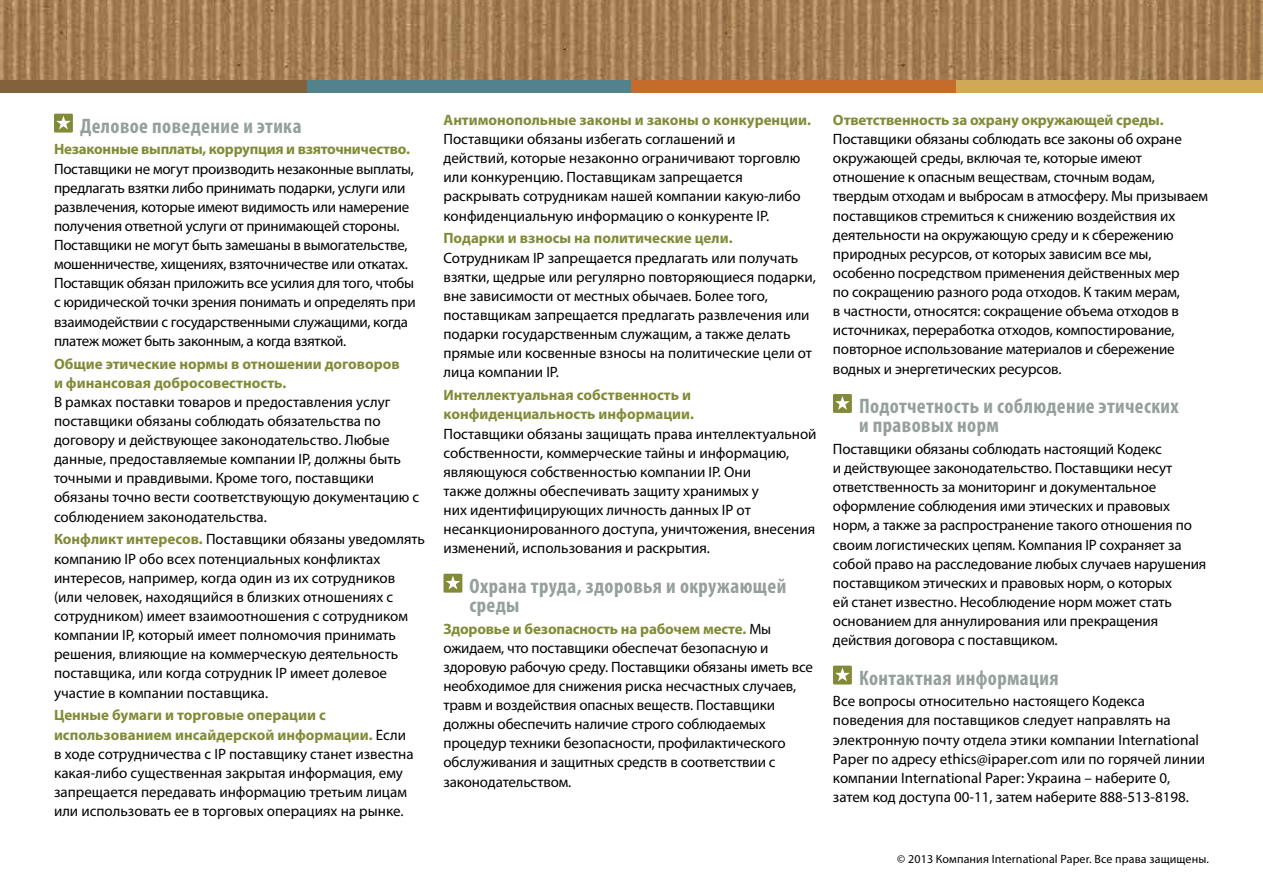
<style>
.page{position:relative;width:1263px;height:893px;background:#fff}
.page>*{position:absolute;margin:0;border:0;box-sizing:border-box;transform-origin:0 0}
.t1{font:700 condensed 21px/19.2px "Myriad Pro";letter-spacing:.02em;color:#959f9b}
.t2{font:15px/19.2px "Myriad Pro";letter-spacing:-.005em;color:#000}
.t3{font:700 15px/19.2px "Myriad Pro";color:#818b37}
.t4{font:12px "Myriad Pro";letter-spacing:.01em;color:#000}
.s1{font-weight:700;color:#818b37}
</style>
<div class="page">
<img style="left:0;top:0;width:1263px;height:80px">
<div style="left:54px;top:114px;width:19px;height:19px;background:#818b37"></div>
<svg style="left:56px;top:116px;width:15px;height:13px"></svg>
<div style="left:443px;top:574px;width:19px;height:19px;background:#818b37"></div>
<svg style="left:446px;top:576px;width:14px;height:13px"></svg>
<div style="left:833px;top:394px;width:19px;height:19px;background:#818b37"></div>
<svg style="left:835px;top:396px;width:15px;height:14px"></svg>
<div style="left:833px;top:666px;width:19px;height:18px;background:#818b37"></div>
<svg style="left:835px;top:668px;width:15px;height:13px"></svg>
<div style="left:0;top:80px;width:307px;height:13px;background:#83613a"></div>
<div style="left:307px;top:80px;width:324px;height:13px;background:#52838d"></div>
<div style="left:631px;top:80px;width:325px;height:13px;background:#c36c2d"></div>
<div style="left:956px;top:80px;width:307px;height:13px;background:#d0a958"></div>
<h1 class="t1" style="left:80px;top:116px;width:223px">Деловое поведение и этика</h1>
<p class="t3" style="left:54px;top:139px;width:357px">Незаконные выплаты, коррупция и взяточничество.</p>
<p class="t2" style="left:54px;top:159px;width:363px">Поставщики не могут производить незаконные выплаты, предлагать взятки либо принимать подарки, услуги или развлечения, которые имеют видимость или намерение получения ответной услуги от принимающей стороны.<br>Поставщики не могут быть замешаны в вымогательстве, мошенничестве, хищениях, взяточничестве или откатах.<br>Поставщик обязан приложить все усилия для того, чтобы с юридической точки зрения понимать и определять при взаимодействии с государственными служащими, когда платеж может быть законным, а когда взяткой.</p>
<p class="t3" style="left:54px;top:353px;width:347px">Общие этические нормы в отношении договоров и финансовая добросовестность.</p>
<p class="t2" style="left:54px;top:392px;width:367px">В рамках поставки товаров и предоставления услуг поставщики обязаны соблюдать обязательства по договору и действующее законодательство. Любые данные, предоставляемые компании IP, должны быть точными и правдивыми. Кроме того, поставщики обязаны точно вести соответствующую документацию с соблюдением законодательства.</p>
<p class="t2" style="left:54px;top:530px;width:372px"><span class="s1">Конфликт интересов.</span> Поставщики обязаны уведомлять компанию IP обо всех потенциальных конфликтах интересов, например, когда один из их сотрудников (или человек, находящийся в близких отношениях с сотрудником) имеет взаимоотношения с сотрудником компании IP, который имеет полномочия принимать решения, влияющие на коммерческую деятельность поставщика, или когда сотрудник IP имеет долевое участие в компании поставщика.</p>
<p class="t2" style="left:54px;top:705px;width:361px"><span class="s1">Ценные бумаги и торговые операции с использованием инсайдерской информации.</span> Если в ходе сотрудничества с IP поставщику станет известна какая-либо существенная закрытая информация, ему запрещается передавать информацию третьим лицам или использовать ее в торговых операциях на рынке.</p>
<p class="t3" style="left:443px;top:110px;width:369px">Антимонопольные законы и законы о конкуренции.</p>
<p class="t2" style="left:443px;top:129px;width:359px">Поставщики обязаны избегать соглашений и действий, которые незаконно ограничивают торговлю или конкуренцию. Поставщикам запрещается раскрывать сотрудникам нашей компании какую-либо конфиденциальную информацию о конкуренте IP.</p>
<p class="t3" style="left:443px;top:228px;width:291px">Подарки и взносы на политические цели.</p>
<p class="t2" style="left:443px;top:248px;width:374px">Сотрудникам IP запрещается предлагать или получать взятки, щедрые или регулярно повторяющиеся подарки, вне зависимости от местных обычаев. Более того, поставщикам запрещается предлагать развлечения или подарки государственным служащим, а также делать прямые или косвенные взносы на политические цели от лица компании IP.</p>
<p class="t3" style="left:443px;top:385px;width:252px">Интеллектуальная собственность и конфиденциальность информации.</p>
<p class="t2" style="left:443px;top:424px;width:375px">Поставщики обязаны защищать права интеллектуальной собственности, коммерческие тайны и информацию, являющуюся собственностью компании IP. Они<br>также должны обеспечивать защиту хранимых у<br>них идентифицирующих личность данных IP от несанкционированного доступа, уничтожения, внесения изменений, использования и раскрытия.</p>
<h1 class="t1" style="left:470px;top:576px;width:318px">Охрана труда, здоровья и окружающей среды</h1>
<p class="t2" style="left:443px;top:619px;width:371px"><span class="s1">Здоровье и безопасность на рабочем месте.</span> Мы ожидаем, что поставщики обеспечат безопасную и здоровую рабочую среду. Поставщики обязаны иметь все необходимое для снижения риска несчастных случаев, травм и воздействия опасных веществ. Поставщики должны обеспечить наличие строго соблюдаемых процедур техники безопасности, профилактического обслуживания и защитных средств в соответствии с законодательством.</p>
<p class="t3" style="left:833px;top:110px;width:332px">Ответственность за охрану окружающей среды.</p>
<p class="t2" style="left:833px;top:129px;width:377px">Поставщики обязаны соблюдать все законы об охране окружающей среды, включая те, которые имеют отношение к опасным веществам, сточным водам, твердым отходам и выбросам в атмосферу. Мы призываем поставщиков стремиться к снижению воздействия их деятельности на окружающую среду и к сбережению природных ресурсов, от которых зависим все мы, особенно посредством применения действенных мер<br>по сокращению разного рода отходов. К таким мерам,<br>в частности, относятся: сокращение объема отходов в источниках, переработка отходов, компостирование, повторное использование материалов и сбережение водных и энергетических ресурсов.</p>
<h1 class="t1" style="left:859px;top:396px;width:321px">Подотчетность и соблюдение этических и правовых норм</h1>
<p class="t2" style="left:833px;top:439px;width:375px">Поставщики обязаны соблюдать настоящий Кодекс<br>и действующее законодательство. Поставщики несут ответственность за мониторинг и документальное оформление соблюдения ими этических и правовых норм, а также за распространение такого отношения по своим логистических цепям. Компания IP сохраняет за собой право на расследование любых случаев нарушения поставщиком этических и правовых норм, о которых<br>ей станет известно. Несоблюдение норм может стать основанием для аннулирования или прекращения действия договора с поставщиком.</p>
<h1 class="t1" style="left:859px;top:667px;width:201px">Контактная информация</h1>
<p class="t2" style="left:833px;top:691px;width:373px">Все вопросы относительно настоящего Кодекса поведения для поставщиков следует направлять на электронную почту отдела этики компании International Paper по адресу ethics@ipaper.com или по горячей линии компании International Paper: Украина – наберите 0, затем код доступа 00-11, затем наберите 888-513-8198.</p>
<p class="t4" style="left:897px;top:851px;width:313px">© 2013 Компания International Paper. Все права защищены.</p>
</div>
